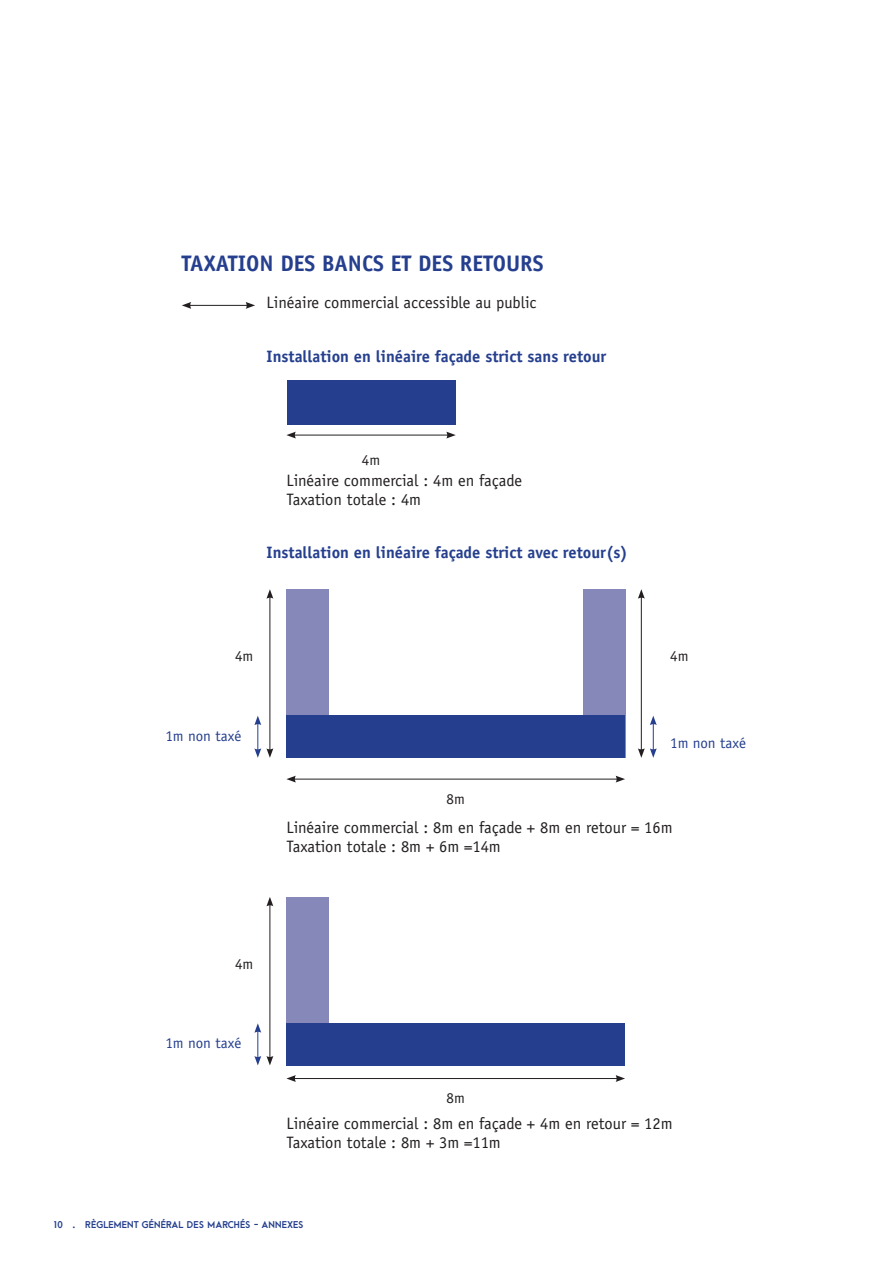
<style>
.page{position:relative;width:893px;height:1263px;background:#fff}
.page>*{position:absolute;margin:0;border:0;box-sizing:border-box;transform-origin:0 0}
.t1{font:700 22.5px "Officina Sans Std";color:#253f8e}
.t2{font:16.5px/19px "Officina Sans Std";color:#231f20}
.t3{font:700 16.5px "Officina Sans Std";color:#253f8e}
.t4{font:15px "Officina Sans";color:#253f8e}
.t5{font:15px "Officina Sans";color:#231f20}
.t6{font:800 9px "Arca Majora";letter-spacing:-.04em;color:#253f8e}
</style>
<div class="page">
<div style="left:287px;top:381px;width:169px;height:44px;background:#253f8e"></div>
<div style="left:286px;top:589px;width:43px;height:169px;background:#8688ba"></div>
<div style="left:286px;top:897px;width:43px;height:168px;background:#8688ba"></div>
<div style="left:583px;top:589px;width:42px;height:169px;background:#8688ba"></div>
<div style="left:286px;top:716px;width:339px;height:42px;background:#253f8e"></div>
<div style="left:286px;top:1023px;width:339px;height:42px;background:#253f8e"></div>
<hr style="left:293px;top:779px;width:325px;height:1px;background:#231f20">
<svg style="left:286px;top:776px;width:10px;height:6px"></svg>
<svg style="left:616px;top:776px;width:9px;height:6px"></svg>
<hr style="left:293px;top:435px;width:156px;height:1px;background:#231f20">
<svg style="left:286px;top:432px;width:10px;height:6px"></svg>
<svg style="left:446px;top:432px;width:10px;height:6px"></svg>
<hr style="left:189px;top:305px;width:59px;height:1px;background:#231f20">
<svg style="left:182px;top:302px;width:9px;height:7px"></svg>
<svg style="left:246px;top:302px;width:9px;height:7px"></svg>
<hr style="left:641px;top:596px;width:1px;height:155px;background:#231f20">
<svg style="left:638px;top:589px;width:7px;height:10px"></svg>
<svg style="left:638px;top:716px;width:19px;height:42px"></svg>
<hr style="left:293px;top:1078px;width:325px;height:1px;background:#231f20">
<svg style="left:286px;top:1075px;width:10px;height:7px"></svg>
<svg style="left:616px;top:1075px;width:9px;height:7px"></svg>
<hr style="left:270px;top:596px;width:1px;height:155px;background:#231f20">
<svg style="left:266px;top:589px;width:7px;height:10px"></svg>
<svg style="left:254px;top:716px;width:19px;height:42px"></svg>
<hr style="left:270px;top:904px;width:1px;height:154px;background:#231f20">
<svg style="left:266px;top:897px;width:7px;height:9px"></svg>
<svg style="left:254px;top:1023px;width:19px;height:42px"></svg>
<h1 class="t1" style="left:182px;top:250px;width:364px">TAXATION DES BANCS ET DES RETOURS</h1>
<p class="t2" style="left:267px;top:293px;width:271px">Linéaire commercial accessible au public</p>
<p class="t3" style="left:267px;top:346px;width:341px">Installation en linéaire façade strict sans retour</p>
<p class="t5" style="left:362px;top:451px;width:20px">4m</p>
<p class="t2" style="left:286px;top:471px;width:237px">Linéaire commercial : 4m en façade<br>Taxation totale : 4m</p>
<p class="t3" style="left:267px;top:542px;width:363px">Installation en linéaire façade strict avec retour(s)</p>
<p class="t5" style="left:235px;top:647px;width:20px">4m</p>
<p class="t4" style="left:165px;top:727px;width:77px">1m non taxé</p>
<p class="t5" style="left:670px;top:647px;width:20px">4m</p>
<p class="t5" style="left:447px;top:790px;width:20px">8m</p>
<p class="t4" style="left:670px;top:735px;width:77px">1m non taxé</p>
<p class="t2" style="left:286px;top:818px;width:388px">Linéaire commercial : 8m en façade + 8m en retour = 16m<br>Taxation totale : 8m + 6m =14m</p>
<p class="t5" style="left:235px;top:955px;width:20px">4m</p>
<p class="t4" style="left:165px;top:1034px;width:77px">1m non taxé</p>
<p class="t5" style="left:447px;top:1089px;width:20px">8m</p>
<p class="t2" style="left:286px;top:1114px;width:388px">Linéaire commercial : 8m en façade + 4m en retour = 12m<br>Taxation totale : 8m + 3m =11m</p>
<p class="t6" style="left:54px;top:1218px;width:251px">10 . RÈGLEMENT GÉNÉRAL DES MARCHÉS - ANNEXES</p>
</div>
